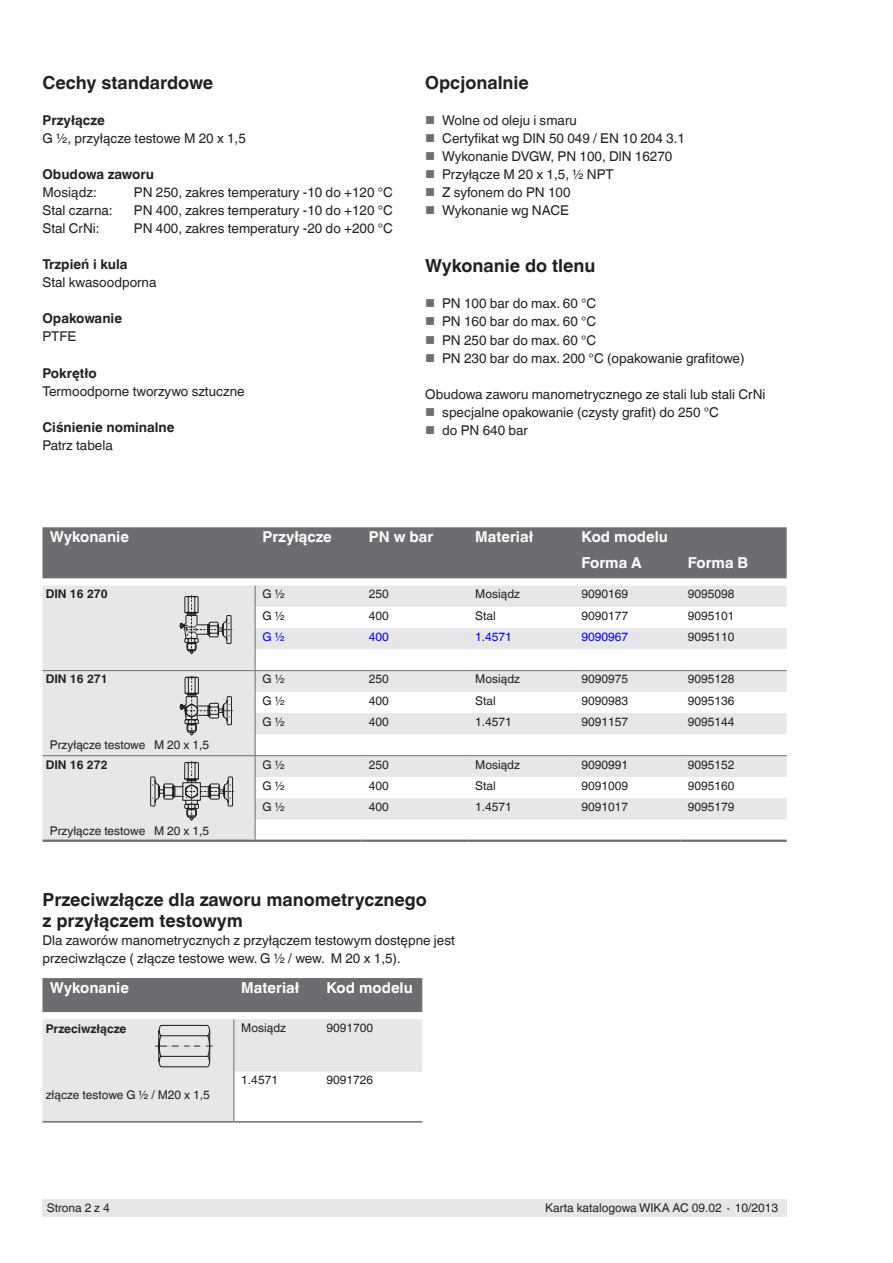
<style>
.page{position:relative;width:893px;height:1263px;background:#fff}
.page>*{position:absolute;margin:0;border:0;box-sizing:border-box;transform-origin:0 0}
._02_Subheadline1{font:700 18px/21px "Helvetica World";color:#231f20}
._09_Tables_-_Headlin{font:700 15px "Helvetica World";color:#fff}
._05_Running_text{font:13.5px/18px "Helvetica World";color:#231f20}
._04_Subheadline2{font:700 13.5px "Helvetica World";color:#231f20}
._10_Tables_-_Running{font:12px "Helvetica World";color:#231f20}
._07_Small_text{font:12px "Helvetica World";color:#231f20}
._04_Subheadline2-2{font:700 12px "Helvetica World";color:#231f20}
.t1{font:12px "Helvetica World";color:#00f}
</style>
<div class="page">
<div style="left:43px;top:1199px;width:744px;height:17px;background:#e6e7e9"></div>
<div style="left:43px;top:527px;width:744px;height:51px;background:#6c6d70"></div>
<svg style="left:43px;top:585px;width:744px;height:254px;fill:#e6e7e9"></svg>
<svg style="left:255px;top:585px;width:1px;height:254px"></svg>
<hr style="left:43px;top:670px;width:212px;height:1px;background:#6c6d70">
<hr style="left:255px;top:670px;width:106px;height:1px;background:#6c6d70">
<hr style="left:361px;top:670px;width:107px;height:1px;background:#6c6d70">
<hr style="left:468px;top:670px;width:106px;height:1px;background:#6c6d70">
<hr style="left:574px;top:670px;width:106px;height:1px;background:#6c6d70">
<hr style="left:680px;top:670px;width:107px;height:1px;background:#6c6d70">
<hr style="left:43px;top:755px;width:212px;height:1px;background:#6c6d70">
<hr style="left:255px;top:755px;width:106px;height:1px;background:#6c6d70">
<hr style="left:361px;top:755px;width:107px;height:1px;background:#6c6d70">
<hr style="left:468px;top:755px;width:106px;height:1px;background:#6c6d70">
<hr style="left:574px;top:755px;width:106px;height:1px;background:#6c6d70">
<hr style="left:680px;top:755px;width:107px;height:1px;background:#6c6d70">
<hr style="left:43px;top:839px;width:212px;height:3px;background:#6c6d70">
<hr style="left:255px;top:839px;width:106px;height:3px;background:#6c6d70">
<hr style="left:361px;top:839px;width:107px;height:3px;background:#6c6d70">
<hr style="left:468px;top:839px;width:106px;height:3px;background:#6c6d70">
<hr style="left:574px;top:839px;width:106px;height:3px;background:#6c6d70">
<hr style="left:680px;top:839px;width:107px;height:3px;background:#6c6d70">
<div style="left:43px;top:978px;width:379px;height:34px;background:#6c6d70"></div>
<svg style="left:179px;top:595px;width:54px;height:59px"></svg>
<svg style="left:179px;top:676px;width:54px;height:60px"></svg>
<svg style="left:150px;top:761px;width:84px;height:60px"></svg>
<svg style="left:43px;top:1019px;width:379px;height:103px"></svg>
<p class="_02_Subheadline1" style="left:43px;top:73px;width:172px">Cechy standardowe</p>
<p class="_04_Subheadline2" style="left:43px;top:113px;width:64px">Przyłącze</p>
<p class="_05_Running_text" style="left:43px;top:130px;width:205px">G ½, przyłącze testowe M 20 x 1,5</p>
<p class="_04_Subheadline2" style="left:43px;top:167px;width:113px">Obudowa zaworu</p>
<p class="_05_Running_text" style="left:43px;top:184px;width:56px">Mosiądz:</p>
<p class="_05_Running_text" style="left:134px;top:184px;width:261px">PN 250, zakres temperatury -10 do +120 °C</p>
<p class="_05_Running_text" style="left:43px;top:202px;width:72px">Stal czarna:</p>
<p class="_05_Running_text" style="left:134px;top:202px;width:261px">PN 400, zakres temperatury -10 do +120 °C</p>
<p class="_05_Running_text" style="left:43px;top:220px;width:59px">Stal CrNi:</p>
<p class="_05_Running_text" style="left:134px;top:220px;width:261px">PN 400, zakres temperatury -20 do +200 °C</p>
<p class="_04_Subheadline2" style="left:43px;top:257px;width:87px">Trzpień i kula</p>
<p class="_05_Running_text" style="left:43px;top:274px;width:115px">Stal kwasoodporna</p>
<p class="_04_Subheadline2" style="left:43px;top:311px;width:81px">Opakowanie</p>
<p class="_05_Running_text" style="left:43px;top:328px;width:35px">PTFE</p>
<p class="_04_Subheadline2" style="left:43px;top:365px;width:56px">Pokrętło</p>
<p class="_05_Running_text" style="left:43px;top:382px;width:204px">Termoodporne tworzywo sztuczne</p>
<p class="_04_Subheadline2" style="left:43px;top:419px;width:134px">Ciśnienie nominalne</p>
<p class="_05_Running_text" style="left:43px;top:436px;width:72px">Patrz tabela</p>
<p class="_02_Subheadline1" style="left:425px;top:73px;width:105px">Opcjonalnie</p>
<p class="_05_Running_text" style="left:442px;top:112px;width:136px">Wolne od oleju i smaru</p>
<p class="_05_Running_text" style="left:442px;top:130px;width:244px">Certyfikat wg DIN 50 049 / EN 10 204 3.1</p>
<p class="_05_Running_text" style="left:442px;top:148px;width:232px">Wykonanie DVGW, PN 100, DlN 16270</p>
<p class="_05_Running_text" style="left:442px;top:166px;width:173px">Przyłącze M 20 x 1,5, ½ NPT</p>
<p class="_05_Running_text" style="left:442px;top:184px;width:130px">Z syfonem do PN 100</p>
<p class="_05_Running_text" style="left:442px;top:202px;width:128px">Wykonanie wg NACE</p>
<p class="_02_Subheadline1" style="left:425px;top:256px;width:172px">Wykonanie do tlenu</p>
<p class="_05_Running_text" style="left:442px;top:295px;width:156px">PN 100 bar do max. 60 °C</p>
<p class="_05_Running_text" style="left:442px;top:313px;width:156px">PN 160 bar do max. 60 °C</p>
<p class="_05_Running_text" style="left:442px;top:331px;width:156px">PN 250 bar do max. 60 °C</p>
<p class="_05_Running_text" style="left:442px;top:349px;width:304px">PN 230 bar do max. 200 °C (opakowanie grafitowe)</p>
<p class="_05_Running_text" style="left:425px;top:385px;width:342px">Obudowa zaworu manometrycznego ze stali lub stali CrNi</p>
<p class="_05_Running_text" style="left:442px;top:403px;width:278px">specjalne opakowanie (czysty grafit) do 250 °C</p>
<p class="_05_Running_text" style="left:442px;top:421px;width:87px">do PN 640 bar</p>
<p class="_09_Tables_-_Headlin" style="left:50px;top:528px;width:81px">Wykonanie</p>
<p class="_09_Tables_-_Headlin" style="left:263px;top:528px;width:71px">Przyłącze</p>
<p class="_09_Tables_-_Headlin" style="left:369px;top:528px;width:66px">PN w bar</p>
<p class="_09_Tables_-_Headlin" style="left:475px;top:528px;width:59px">Materiał</p>
<p class="_09_Tables_-_Headlin" style="left:581px;top:528px;width:88px">Kod modelu</p>
<p class="_09_Tables_-_Headlin" style="left:581px;top:554px;width:62px">Forma A</p>
<p class="_09_Tables_-_Headlin" style="left:688px;top:554px;width:62px">Forma B</p>
<p class="_04_Subheadline2-2" style="left:46px;top:587px;width:64px">DIN 16 270</p>
<p class="_10_Tables_-_Running" style="left:263px;top:587px;width:24px">G ½</p>
<p class="_10_Tables_-_Running" style="left:369px;top:587px;width:22px">250</p>
<p class="_10_Tables_-_Running" style="left:475px;top:587px;width:46px">Mosiądz</p>
<p class="_10_Tables_-_Running" style="left:581px;top:587px;width:48px">9090169</p>
<p class="_10_Tables_-_Running" style="left:688px;top:587px;width:48px">9095098</p>
<p class="_10_Tables_-_Running" style="left:263px;top:608px;width:24px">G ½</p>
<p class="_10_Tables_-_Running" style="left:369px;top:608px;width:22px">400</p>
<p class="_10_Tables_-_Running" style="left:475px;top:608px;width:22px">Stal</p>
<p class="_10_Tables_-_Running" style="left:581px;top:608px;width:48px">9090177</p>
<p class="_10_Tables_-_Running" style="left:688px;top:608px;width:48px">9095101</p>
<p class="_04_Subheadline2-2" style="left:46px;top:672px;width:64px">DIN 16 271</p>
<p class="_10_Tables_-_Running" style="left:50px;top:738px;width:161px">Przyłącze testowe M 20 x 1,5</p>
<p class="_04_Subheadline2-2" style="left:46px;top:757px;width:64px">DIN 16 272</p>
<p class="_10_Tables_-_Running" style="left:50px;top:823px;width:161px">Przyłącze testowe M 20 x 1,5</p>
<p class="t1" style="left:263px;top:630px;width:24px">G ½</p>
<p class="t1" style="left:369px;top:630px;width:22px">400</p>
<p class="t1" style="left:475px;top:630px;width:38px">1.4571</p>
<p class="t1" style="left:581px;top:630px;width:48px">9090967</p>
<p class="_07_Small_text" style="left:688px;top:630px;width:48px">9095110</p>
<p class="_10_Tables_-_Running" style="left:263px;top:672px;width:24px">G ½</p>
<p class="_10_Tables_-_Running" style="left:369px;top:672px;width:22px">250</p>
<p class="_10_Tables_-_Running" style="left:475px;top:672px;width:46px">Mosiądz</p>
<p class="_10_Tables_-_Running" style="left:581px;top:672px;width:48px">9090975</p>
<p class="_10_Tables_-_Running" style="left:688px;top:672px;width:48px">9095128</p>
<p class="_10_Tables_-_Running" style="left:263px;top:694px;width:24px">G ½</p>
<p class="_10_Tables_-_Running" style="left:369px;top:694px;width:22px">400</p>
<p class="_10_Tables_-_Running" style="left:475px;top:694px;width:22px">Stal</p>
<p class="_10_Tables_-_Running" style="left:581px;top:694px;width:48px">9090983</p>
<p class="_10_Tables_-_Running" style="left:688px;top:694px;width:48px">9095136</p>
<p class="_10_Tables_-_Running" style="left:263px;top:715px;width:24px">G ½</p>
<p class="_10_Tables_-_Running" style="left:369px;top:715px;width:22px">400</p>
<p class="_10_Tables_-_Running" style="left:475px;top:715px;width:38px">1.4571</p>
<p class="_10_Tables_-_Running" style="left:581px;top:715px;width:48px">9091157</p>
<p class="_10_Tables_-_Running" style="left:688px;top:715px;width:48px">9095144</p>
<p class="_10_Tables_-_Running" style="left:263px;top:757px;width:24px">G ½</p>
<p class="_10_Tables_-_Running" style="left:369px;top:757px;width:22px">250</p>
<p class="_10_Tables_-_Running" style="left:475px;top:757px;width:46px">Mosiądz</p>
<p class="_10_Tables_-_Running" style="left:581px;top:757px;width:48px">9090991</p>
<p class="_10_Tables_-_Running" style="left:688px;top:757px;width:48px">9095152</p>
<p class="_10_Tables_-_Running" style="left:263px;top:779px;width:24px">G ½</p>
<p class="_10_Tables_-_Running" style="left:369px;top:779px;width:22px">400</p>
<p class="_10_Tables_-_Running" style="left:475px;top:779px;width:22px">Stal</p>
<p class="_10_Tables_-_Running" style="left:581px;top:779px;width:48px">9091009</p>
<p class="_10_Tables_-_Running" style="left:688px;top:779px;width:48px">9095160</p>
<p class="_10_Tables_-_Running" style="left:263px;top:800px;width:24px">G ½</p>
<p class="_10_Tables_-_Running" style="left:369px;top:800px;width:22px">400</p>
<p class="_10_Tables_-_Running" style="left:475px;top:800px;width:38px">1.4571</p>
<p class="_10_Tables_-_Running" style="left:581px;top:800px;width:48px">9091017</p>
<p class="_10_Tables_-_Running" style="left:688px;top:800px;width:48px">9095179</p>
<p class="_02_Subheadline1" style="left:42px;top:889px;width:386px">Przeciwzłącze dla zaworu manometrycznego z przyłączem testowym</p>
<p class="_05_Running_text" style="left:42px;top:931px;width:414px">Dla zaworów manometrycznych z przyłączem testowym dostępne jest przeciwzłącze ( złącze testowe wew. G ½ / wew. M 20 x 1,5).</p>
<p class="_09_Tables_-_Headlin" style="left:50px;top:979px;width:81px">Wykonanie</p>
<p class="_09_Tables_-_Headlin" style="left:241px;top:979px;width:59px">Materiał</p>
<p class="_09_Tables_-_Headlin" style="left:326px;top:979px;width:88px">Kod modelu</p>
<p class="_04_Subheadline2-2" style="left:46px;top:1022px;width:82px">Przeciwzłącze</p>
<p class="_10_Tables_-_Running" style="left:241px;top:1021px;width:46px">Mosiądz</p>
<p class="_10_Tables_-_Running" style="left:326px;top:1021px;width:48px">9091700</p>
<p class="_10_Tables_-_Running" style="left:46px;top:1088px;width:166px">złącze testowe G ½ / M20 x 1,5</p>
<p class="_10_Tables_-_Running" style="left:241px;top:1073px;width:38px">1.4571</p>
<p class="_10_Tables_-_Running" style="left:326px;top:1073px;width:48px">9091726</p>
<p class="_07_Small_text" style="left:47px;top:1201px;width:65px">Strona 2 z 4</p>
<p class="_07_Small_text" style="left:545px;top:1201px;width:235px">Karta katalogowa WIKA AC 09.02 ∙ 10/2013</p>
</div>
